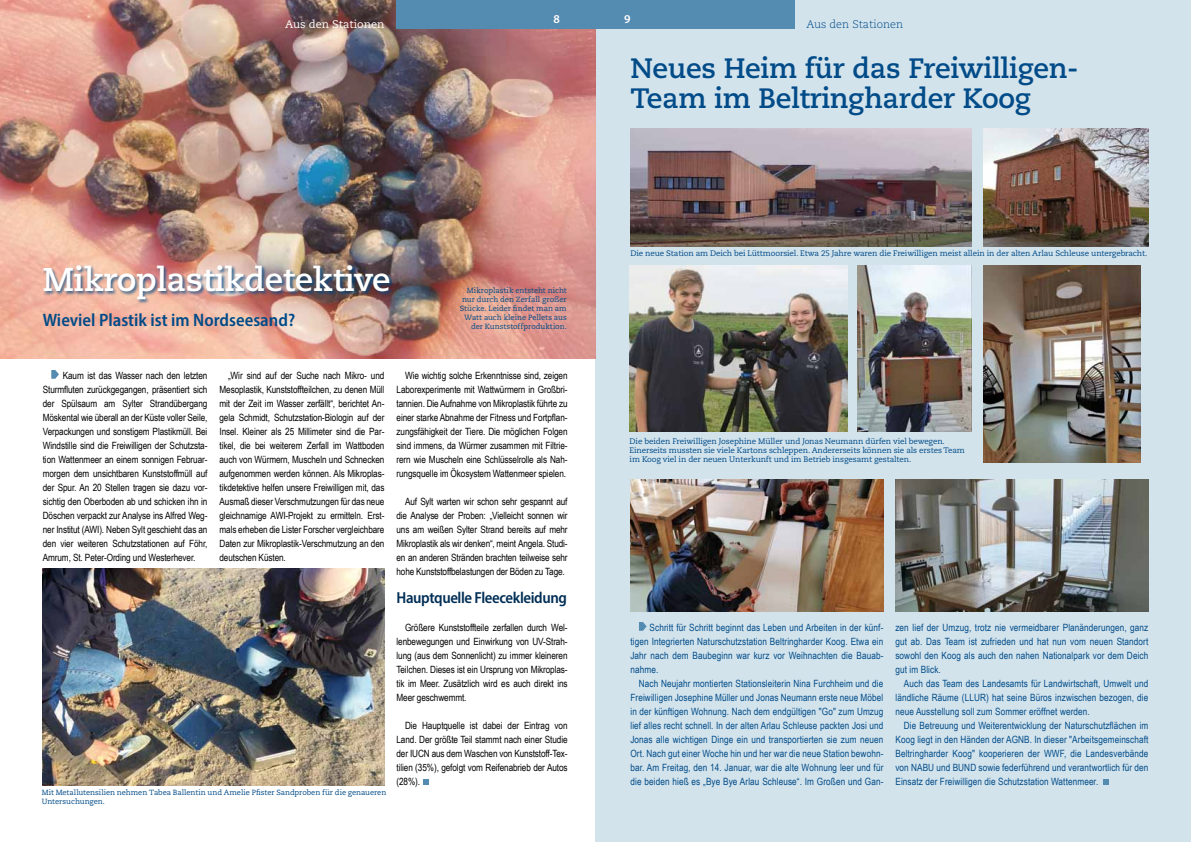
<style>
.page{position:relative;width:1191px;height:842px;background:#fff}
.page>*{position:absolute;margin:0;border:0;box-sizing:border-box;transform-origin:0 0}
.t1{font:700 33px "Caecilia";letter-spacing:-.01em;color:#fff}
.t2{font:700 28px/30px "Caecilia";letter-spacing:-.01em;color:#004b88}
.t3{font:600 semi-condensed 18px "Myriad Pro";color:#004b88}
.t4{font:600 semi-condensed 16px "Myriad Pro";letter-spacing:-.025em;color:#002e56}
.t5{font:600 12px "Myriad Pro";color:#fff}
.t6{font:300 11px "Caecilia";color:#004b88}
.t7{font:11px "Caecilia";color:#fff}
.t8{font:10px/14px "Arial Narrow";letter-spacing:-.01em;color:#000;text-align:justify}
.t9{font:10px/14px "Arial Narrow";letter-spacing:.01em;color:#004b88;text-align:justify}
.t10{font:8px/9px "Caecilia";letter-spacing:-.015em;color:#004b88}
.t11{font:7.5px/9px "Caecilia";letter-spacing:-.005em;color:#004b88}
</style>
<div class="page">
<div style="left:595px;top:1px;width:595px;height:841px;background:#d3e3ec"></div>
<img style="left:629px;top:266px;width:218px;height:165px">
<img style="left:857px;top:266px;width:114px;height:165px">
<img style="left:983px;top:266px;width:157px;height:196px">
<img style="left:630px;top:479px;width:253px;height:133px">
<img style="left:895px;top:479px;width:253px;height:133px">
<img style="left:983px;top:128px;width:165px;height:118px">
<img style="left:43px;top:568px;width:341px;height:217px">
<img style="left:630px;top:128px;width:341px;height:118px">
<svg style="left:51px;top:370px;width:8px;height:9px"></svg>
<svg style="left:423px;top:779px;width:5px;height:6px"></svg>
<img style="left:0;top:1px;width:595px;height:357px">
<div style="left:43px;top:265px;width:351px;height:39px;background:#004b88;opacity:.75"></div>
<div style="left:396px;top:1px;width:398px;height:27px;background:#548bb1"></div>
<svg style="left:639px;top:622px;width:7px;height:9px"></svg>
<svg style="left:1103px;top:779px;width:5px;height:6px"></svg>
<p class="t7" style="left:285px;top:18px;width:101px">Aus den Stationen</p>
<h1 class="t1" style="left:43px;top:260px;width:349px">Mikroplastikdetektive</h1>
<h3 class="t3" style="left:43px;top:309px;width:254px">Wieviel Plastik ist im Nordseesand?</h3>
<p class="t5" style="left:553px;top:11px;width:8px">8</p>
<p class="t5" style="left:624px;top:11px;width:16px">99</p>
<p class="t6" style="left:806px;top:18px;width:98px">Aus den Stationen</p>
<h2 class="t2" style="left:630px;top:54px;width:449px">Neues Heim für das Freiwilligen-<br>Team im Beltringharder Koog</h2>
<p class="t11" style="left:460px;top:286px;width:108px;text-align:right">Mikroplastik entsteht nicht nur durch den Zerfall großer<br>Stücke. Leider findet man am<br>Watt auch kleine Pellets aus der Kunststoffproduktion.</p>
<p class="t10" style="left:630px;top:249px;width:518px">Die neue Station am Deich bei Lüttmoorsiel. Etwa 25 Jahre waren die Freiwilligen meist allein in der alten Arlau Schleuse untergebracht.</p>
<p class="t8" style="left:43px;top:368px;width:166px;text-indent:20px">Kaum ist das Wasser nach den letzten Sturmfluten zurückgegangen, präsentiert sich der Spülsaum am Sylter Strandübergang Möskental wie überall an der Küste voller Seile, Verpackungen und sonstigem Plastikmüll. Bei Windstille sind die Freiwilligen der Schutzsta&shy;tion Wattenmeer an einem sonnigen Februar&shy;morgen dem unsichtbaren Kunststoffmüll auf der Spur. An 20 Stellen tragen sie dazu vor&shy;sichtig den Oberboden ab und schicken ihn in Döschen verpackt zur Analyse ins Alfred Weg&shy;ner Institut (AWI). Neben Sylt geschieht das an den vier weiteren Schutzstationen auf Föhr, Amrum, St. Peter-Ording und Westerhever.</p>
<p class="t8" style="left:219px;top:368px;width:166px;text-indent:8px">„Wir sind auf der Suche nach Mikro- und Mesoplastik, Kunststoffteilchen, zu denen Müll mit der Zeit im Wasser zerfällt“, berichtet An&shy;gela Schmidt, Schutzstation-Biologin auf der Insel. Kleiner als 25 Millimeter sind die Par&shy;tikel, die bei weiterem Zerfall im Wattboden auch von Würmern, Muscheln und Schnecken aufgenommen werden können. Als Mikroplas&shy;tikdetektive helfen unsere Freiwilligen mit, das Ausmaß dieser Verschmutzungen für das neue gleichnamige AWI-Projekt zu ermitteln. Erst&shy;mals erheben die Lister Forscher vergleichbare Daten zur Mikroplastik-Verschmutzung an den deutschen Küsten.</p>
<p class="t8" style="left:396px;top:368px;width:173px;text-indent:8px">Wie wichtig solche Erkenntnisse sind, zeigen Laborexperimente mit Wattwürmern in Großbri&shy;tannien. Die Aufnahme von Mikroplastik führte zu einer starke Abnahme der Fitness und Fortpflan&shy;zungsfähigkeit der Tiere. Die möglichen Folgen sind immens, da Würmer zusammen mit Filtrie&shy;rern wie Muscheln eine Schlüsselrolle als Nah&shy;rungsquelle im Ökosystem Wattenmeer spielen.</p>
<p class="t8" style="left:396px;top:494px;width:173px;text-indent:8px">Auf Sylt warten wir schon sehr gespannt auf die Analyse der Proben: „Vielleicht sonnen wir uns am weißen Sylter Strand bereits auf mehr Mikroplastik als wir denken“, meint Angela. Studi&shy;en an anderen Stränden brachten teilweise sehr hohe Kunststoffbelastungen der Böden zu Tage.</p>
<h3 class="t4" style="left:396px;top:587px;width:172px">Hauptquelle Fleecekleidung</h3>
<p class="t8" style="left:396px;top:620px;width:173px;text-indent:8px">Größere Kunststoffteile zerfallen durch Wel&shy;lenbewegungen und Einwirkung von UV-Strah&shy;lung (aus dem Sonnenlicht) zu immer kleineren Teilchen. Dieses ist ein Ursprung von Mikroplas&shy;tik im Meer. Zusätzlich wird es auch direkt ins Meer geschwemmt.</p>
<p class="t8" style="left:396px;top:718px;width:173px;text-indent:8px">Die Hauptquelle ist dabei der Eintrag von Land. Der größte Teil stammt nach einer Studie der IUCN aus dem Waschen von Kunststoff-Tex&shy;tilien (35%), gefolgt vom Reifenabrieb der Autos (28%).</p>
<p class="t11" style="left:42px;top:788px;width:346px">Mit Metallutensilien nehmen Tabea Ballentin und Amelie Pfister Sandproben für die genaueren<br>Untersuchungen.</p>
<p class="t10" style="left:629px;top:437px;width:337px">Die beiden Freiwilligen Josephine Müller und Jonas Neumann dürfen viel bewegen.<br>Einerseits mussten sie viele Kartons schleppen. Andererseits können sie als erstes Team im Koog viel in der neuen Unterkunft und im Betrieb insgesamt gestalten.</p>
<p class="t9" style="left:630px;top:620px;width:254px;text-indent:19px">Schritt für Schritt beginnt das Leben und Arbeiten in der künf&shy;tigen Integrierten Naturschutzstation Beltringharder Koog. Etwa ein Jahr nach dem Baubeginn war kurz vor Weihnachten die Bauab&shy;nahme.</p>
<p class="t9" style="left:630px;top:676px;width:254px;text-indent:8px">Nach Neujahr montierten Stationsleiterin Nina Furchheim und die Freiwilligen Josephine Müller und Jonas Neumann erste neue Möbel in der künftigen Wohnung. Nach dem endgültigen "Go" zum Umzug lief alles recht schnell. In der alten Arlau Schleuse packten Josi und Jonas alle wichtigen Dinge ein und transportierten sie zum neuen Ort. Nach gut einer Woche hin und her war die neue Station bewohn&shy;bar. Am Freitag, den 14. Januar, war die alte Wohnung leer und für die beiden hieß es „Bye Bye Arlau Schleuse“. Im Großen und Gan-</p>
<p class="t9" style="left:895px;top:620px;width:254px">zen lief der Umzug, trotz nie vermeidbarer Planänderungen, ganz gut ab. Das Team ist zufrieden und hat nun vom neuen Standort sowohl den Koog als auch den nahen Nationalpark vor dem Deich gut im Blick.</p>
<p class="t9" style="left:895px;top:676px;width:254px;text-indent:8px">Auch das Team des Landesamts für Landwirtschaft, Umwelt und ländliche Räume (LLUR) hat seine Büros inzwischen bezogen, die neue Ausstellung soll zum Sommer eröffnet werden.</p>
<p class="t9" style="left:895px;top:718px;width:254px;text-indent:8px">Die Betreuung und Weiterentwicklung der Naturschutzflächen im Koog liegt in den Händen der AGNB. In dieser "Arbeitsgemeinschaft Beltringharder Koog" kooperieren der WWF, die Landesverbände von NABU und BUND sowie federführend und verantwortlich für den Einsatz der Freiwilligen die Schutzstation Wattenmeer.</p>
</div>
